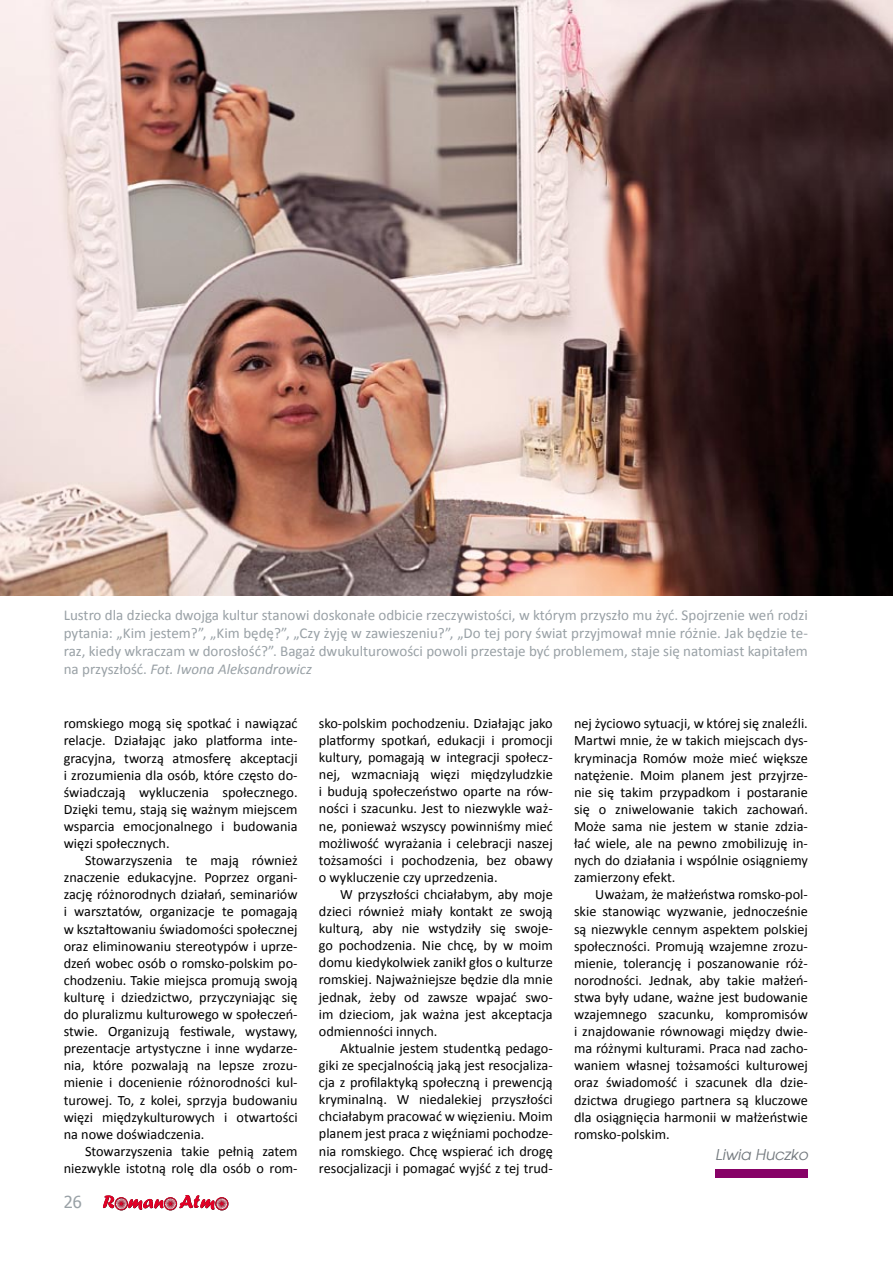
<style>
.page{position:relative;width:893px;height:1263px;background:#fff}
.page>*{position:absolute;margin:0;border:0;box-sizing:border-box;transform-origin:0 0}
.t1{font:16.5px "Tahoma";color:#99a1a6}
.t2{font:15px/18px "Calibri";color:#99a1a6;text-align:justify}
.t3{font:italic 15px "Avalon";color:#72787d}
.t4{font:14.25px/17.1px "Calibri";color:#000;text-align:justify}
.s1{font-style:italic}
</style>
<div class="page">
<svg style="left:103px;top:1195px;width:125px;height:15px"></svg>
<img style="left:0;top:0;width:893px;height:595px">
<div style="left:715px;top:1169px;width:93px;height:9px;background:#870267"></div>
<p class="t2" style="left:64px;top:606px;width:746px">Lustro dla dziecka dwojga kultur stanowi doskonałe odbicie rzeczywistości, w którym przyszło mu żyć. Spojrzenie weń rodzi pytania: „Kim jestem?”, „Kim będę?”, „Czy żyję w zawieszeniu?”, „Do tej pory świat przyjmował mnie różnie. Jak będzie te&shy;raz, kiedy wkraczam w dorosłość?”. Bagaż dwukulturowości powoli przestaje być problemem, staje się natomiast kapitałem na przyszłość. <span class="s1">Fot. Iwona Aleksandrowicz</span></p>
<p class="t4" style="left:64px;top:714px;width:235px">romskiego mogą się spotkać i nawiązać relacje. Działając jako platforma inte&shy;gracyjna, tworzą atmosferę akceptacji i zrozumienia dla osób, które często do&shy;świadczają wykluczenia społecznego.<br>Dzięki temu, stają się ważnym miejscem wsparcia emocjonalnego i budowania więzi społecznych.</p>
<p class="t4" style="left:64px;top:851px;width:235px;text-indent:21px">Stowarzyszenia te mają również znaczenie edukacyjne. Poprzez organi&shy;zację różnorodnych działań, seminariów i warsztatów, organizacje te pomagają w kształtowaniu świadomości społecznej oraz eliminowaniu stereotypów i uprze&shy;dzeń wobec osób o romsko-polskim po&shy;chodzeniu. Takie miejsca promują swoją kulturę i dziedzictwo, przyczyniając się do pluralizmu kulturowego w społeczeń&shy;stwie. Organizują festiwale, wystawy, prezentacje artystyczne i inne wydarze&shy;nia, które pozwalają na lepsze zrozu&shy;mienie i docenienie różnorodności kul&shy;turowej. To, z kolei, sprzyja budowaniu więzi międzykulturowych i otwartości na nowe doświadczenia.</p>
<p class="t4" style="left:64px;top:1142px;width:235px;text-align:right">Stowarzyszenia takie pełnią zatem niezwykle istotną rolę dla osób o rom-</p>
<p class="t1" style="left:64px;top:1190px;width:10px">26</p>
<p class="t4" style="left:319px;top:714px;width:235px">sko-polskim pochodzeniu. Działając jako platformy spotkań, edukacji i promocji kultury, pomagają w integracji społecz&shy;nej, wzmacniają więzi międzyludzkie i budują społeczeństwo oparte na rów&shy;ności i szacunku. Jest to niezwykle waż&shy;ne, ponieważ wszyscy powinniśmy mieć możliwość wyrażania i celebracji naszej tożsamości i pochodzenia, bez obawy o wykluczenie czy uprzedzenia.</p>
<p class="t4" style="left:319px;top:885px;width:235px;text-indent:21px">W przyszłości chciałabym, aby moje dzieci również miały kontakt ze swoją kulturą, aby nie wstydziły się swoje&shy;go pochodzenia. Nie chcę, by w moim domu kiedykolwiek zanikł głos o kulturze romskiej. Najważniejsze będzie dla mnie jednak, żeby od zawsze wpajać swo&shy;im dzieciom, jak ważna jest akceptacja odmienności innych.</p>
<p class="t4" style="left:319px;top:1039px;width:235px;text-indent:21px">Aktualnie jestem studentką pedago&shy;giki ze specjalnością jaką jest resocjaliza&shy;cja z profilaktyką społeczną i prewencją kryminalną. W niedalekiej przyszłości chciałabym pracować w więzieniu. Moim planem jest praca z więźniami pochodze&shy;nia romskiego. Chcę wspierać ich drogę resocjalizacji i pomagać wyjść z tej trud-</p>
<p class="t4" style="left:574px;top:714px;width:235px">nej życiowo sytuacji, w której się znaleźli.<br>Martwi mnie, że w takich miejscach dys&shy;kryminacja Romów może mieć większe natężenie. Moim planem jest przyjrze&shy;nie się takim przypadkom i postaranie się o zniwelowanie takich zachowań.<br>Może sama nie jestem w stanie zdzia&shy;łać wiele, ale na pewno zmobilizuję in&shy;nych do działania i wspólnie osiągniemy zamierzony efekt.</p>
<p class="t4" style="left:574px;top:885px;width:235px;text-indent:21px">Uważam, że małżeństwa romsko-pol&shy;skie stanowiąc wyzwanie, jednocześnie są niezwykle cennym aspektem polskiej społeczności. Promują wzajemne zrozu&shy;mienie, tolerancję i poszanowanie róż&shy;norodności. Jednak, aby takie małżeń&shy;stwa były udane, ważne jest budowanie wzajemnego szacunku, kompromisów i znajdowanie równowagi między dwie&shy;ma różnymi kulturami. Praca nad zacho&shy;waniem własnej tożsamości kulturowej oraz świadomość i szacunek dla dzie&shy;dzictwa drugiego partnera są kluczowe dla osiągnięcia harmonii w małżeństwie romsko-polskim.</p>
<p class="t3" style="left:715px;top:1146px;width:94px">Liwia Huczko</p>
</div>
